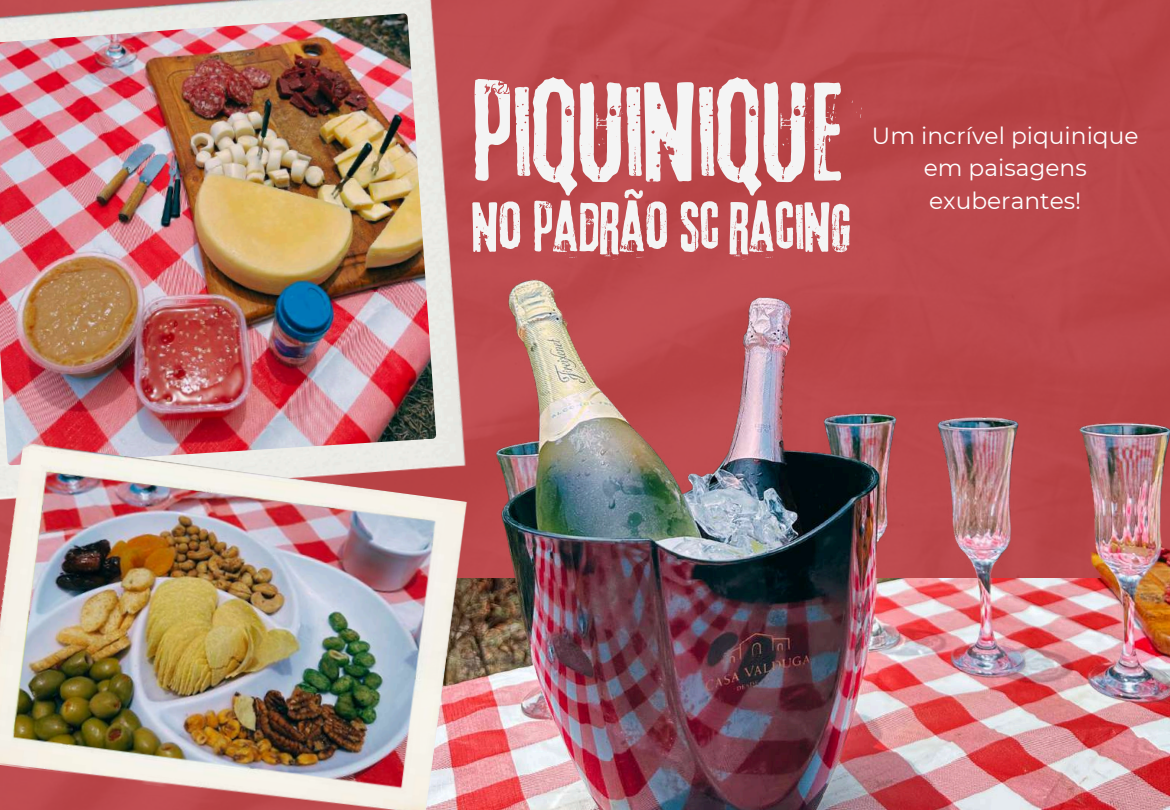
<style>
.page{position:relative;width:1170px;height:810px;background:#fff}
.page>*{position:absolute;margin:0;border:0;box-sizing:border-box;transform-origin:0 0}
.t1{font:129px "Lava Pro Grunge";color:#f4f4f4}
.t2{font:64.5px "Lava Pro Grunge";color:#f4f4f4}
.t3{font:23.25px/32.7px "Montserrat";color:#fff;text-align:center}
</style>
<div class="page">
<div style="left:470px;top:0;width:700px;height:144px;background:#bb474b"></div>
<img style="left:467px;top:144px;width:703px;height:666px">
<img style="left:0;top:0;width:470px;height:507px">
<img style="left:0;top:13px;width:436px;height:429px">
<img style="left:0;top:442px;width:467px;height:368px">
<h1 class="t1" style="left:471px;top:61px;width:375px">PIQUINIQUE</h1>
<h2 class="t2" style="left:472px;top:191px;width:381px">NO PADRÃO SC RACING</h2>
<p class="t3" style="left:872px;top:119px;width:268px">Um incrível piquinique em paisagens exuberantes!</p>
</div>
